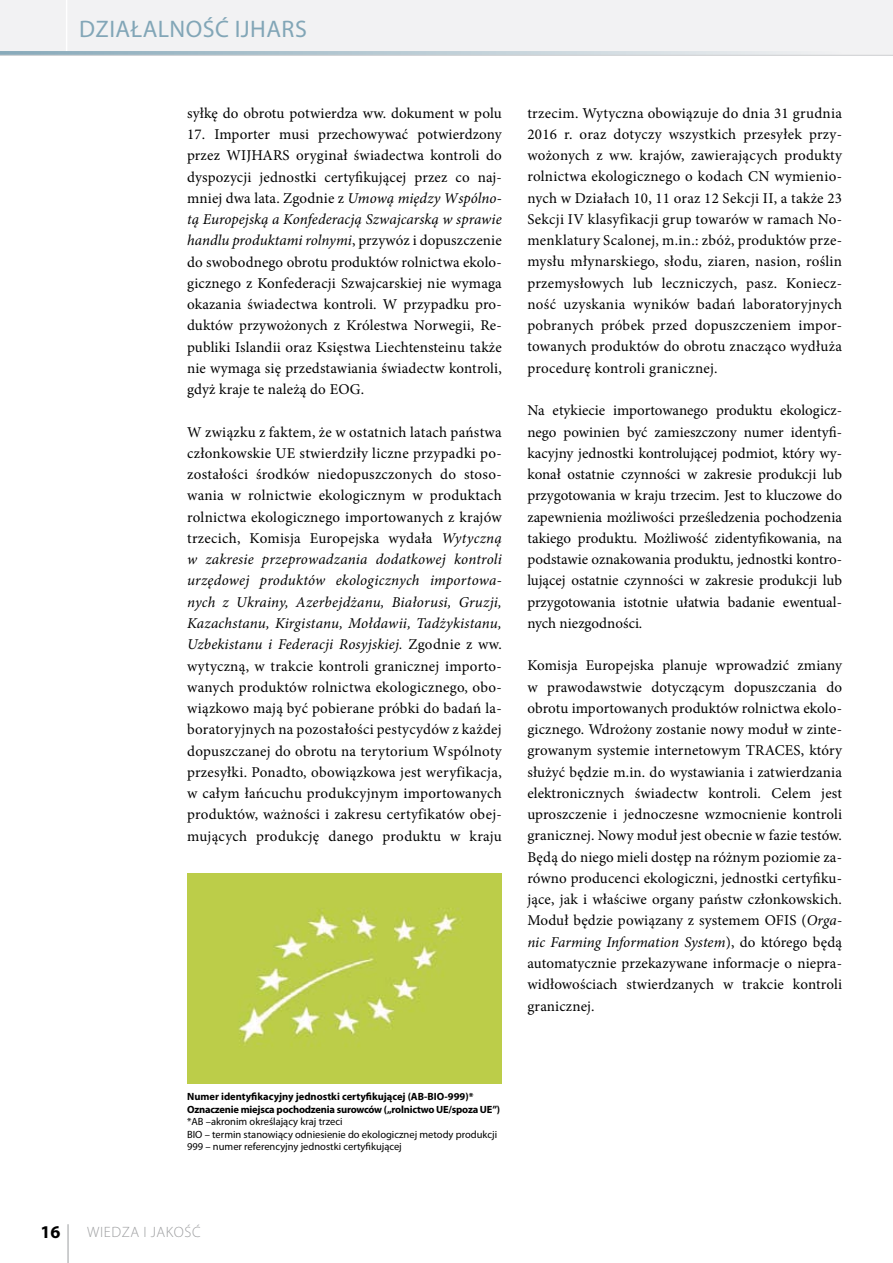
<style>
.page{position:relative;width:893px;height:1263px;background:#fff}
.page>*{position:absolute;margin:0;border:0;box-sizing:border-box;transform-origin:0 0}
.t1{font:24px "Myriad Pro";letter-spacing:.02em;color:#82a6b7}
.t2{font:700 18px "Myriad Pro";color:#000}
.t3{font:15px/21.3px "Minion Pro";letter-spacing:.01em;color:#000;text-align:justify}
.t4{font:300 15px "Myriad Pro";letter-spacing:.04em;color:#9c9d9f}
.t5{font:10.5px/12.6px "Myriad Pro";color:#000}
.t6{font:700 10.5px/12.6px "Myriad Pro";letter-spacing:-.02em;color:#000}
.s1{font-style:italic}
</style>
<div class="page">
<hr style="left:68px;top:1224px;width:1px;height:39px;background:#9c9d9f">
<div style="left:0;top:0;width:893px;height:55px;background:#f2f2f3"></div>
<hr style="left:66px;top:0;width:1px;height:51px;background:#fff">
<svg style="left:0;top:51px;width:832px;height:4px;background:#bccdd5"></svg>
<hr style="left:0;top:55px;width:893px;height:1px;background:#cfd0d2">
<img style="left:187px;top:874px;width:315px;height:209px">
<h1 class="t1" style="left:79px;top:14px;width:14px">dzia</h1>
<h1 class="t1" style="left:131px;top:14px;width:54px">łalnoś</h1>
<h1 class="t1" style="left:215px;top:14px;width:93px">Ć IJHARS</h1>
<p class="t3" style="left:187px;top:102px;width:316px">syłkę do obrotu potwierdza ww. dokument w polu</p>
<p class="t3" style="left:187px;top:124px;width:316px">17. Importer musi przechowywać potwierdzony przez WIJHARS oryginał świadectwa kontroli do dyspozycji jednostki certyfikującej przez co naj&shy;mniej dwa lata. Zgodnie z <span class="s1">Umową między Wspólno&shy;tą Europejską a Konfederacją Szwajcarską w sprawie handlu produktami rolnymi</span>, przywóz i dopuszczenie do swobodnego obrotu produktów rolnictwa ekolo&shy;gicznego z Konfederacji Szwajcarskiej nie wymaga okazania świadectwa kontroli. W przypadku pro&shy;duktów przywożonych z Królestwa Norwegii, Re&shy;publiki Islandii oraz Księstwa Liechtensteinu także nie wymaga się przedstawiania świadectw kontroli, gdyż kraje te należą do EOG.</p>
<p class="t3" style="left:187px;top:421px;width:316px">W związku z faktem, że w ostatnich latach państwa członkowskie UE stwierdziły liczne przypadki po&shy;zostałości środków niedopuszczonych do stoso&shy;wania w rolnictwie ekologicznym w produktach rolnictwa ekologicznego importowanych z krajów trzecich, Komisja Europejska wydała <span class="s1">Wytyczną w zakresie przeprowadzania dodatkowej kontroli urzędowej produktów ekologicznych importowa&shy;nych z Ukrainy, Azerbejdżanu, Białorusi, Gruzji, Kazachstanu, Kirgistanu, Mołdawii, Tadżykistanu, Uzbekistanu i Federacji Rosyjskiej.</span> Zgodnie z ww. wytyczną, w trakcie kontroli granicznej importo&shy;wanych produktów rolnictwa ekologicznego, obo&shy;wiązkowo mają być pobierane próbki do badań la&shy;boratoryjnych na pozostałości pestycydów z każdej dopuszczanej do obrotu na terytorium Wspólnoty przesyłki. Ponadto, obowiązkowa jest weryfikacja, w całym łańcuchu produkcyjnym importowanych produktów, ważności i zakresu certyfikatów obej&shy;mujących produkcję danego produktu w kraju</p>
<p class="t3" style="left:527px;top:102px;width:316px">trzecim. Wytyczna obowiązuje do dnia 31 grudnia 2016 r. oraz dotyczy wszystkich przesyłek przy&shy;wożonych z ww. krajów, zawierających produkty rolnictwa ekologicznego o kodach CN wymienio&shy;nych w Działach 10, 11 oraz 12 Sekcji II, a także 23<br>Sekcji IV klasyfikacji grup towarów w ramach No&shy;menklatury Scalonej, m.in.: zbóż, produktów prze&shy;mysłu młynarskiego, słodu, ziaren, nasion, roślin przemysłowych lub leczniczych, pasz. Koniecz&shy;ność uzyskania wyników badań laboratoryjnych pobranych próbek przed dopuszczeniem impor&shy;towanych produktów do obrotu znacząco wydłuża procedurę kontroli granicznej.</p>
<p class="t3" style="left:527px;top:400px;width:316px">Na etykiecie importowanego produktu ekologicz&shy;nego powinien być zamieszczony numer identyfi&shy;kacyjny jednostki kontrolującej podmiot, który wy&shy;konał ostatnie czynności w zakresie produkcji lub przygotowania w kraju trzecim. Jest to kluczowe do zapewnienia możliwości prześledzenia pochodzenia takiego produktu. Możliwość zidentyfikowania, na podstawie oznakowania produktu, jednostki kontro&shy;lującej ostatnie czynności w zakresie produkcji lub przygotowania istotnie ułatwia badanie ewentual&shy;nych niezgodności.</p>
<p class="t3" style="left:527px;top:655px;width:316px">Komisja Europejska planuje wprowadzić zmiany w prawodawstwie dotyczącym dopuszczania do obrotu importowanych produktów rolnictwa ekolo&shy;gicznego. Wdrożony zostanie nowy moduł w zinte&shy;growanym systemie internetowym TRACES, który służyć będzie m.in. do wystawiania i zatwierdzania elektronicznych świadectw kontroli. Celem jest uproszczenie i jednoczesne wzmocnienie kontroli granicznej. Nowy moduł jest obecnie w fazie testów.<br>Będą do niego mieli dostęp na różnym poziomie za&shy;równo producenci ekologiczni, jednostki certyfiku&shy;jące, jak i właściwe organy państw członkowskich.<br>Moduł będzie powiązany z systemem OFIS (<span class="s1">Orga&shy;nic Farming Information System</span>), do którego będą automatycznie przekazywane informacje o niepra&shy;widłowościach stwierdzanych w trakcie kontroli granicznej.</p>
<p class="t6" style="left:187px;top:1090px;width:315px">Numer identyfikacyjny jednostki certyfikującej (AB-BIO-999)*<br>Oznaczenie miejsca pochodzenia surowców („rolnictwo UE/spoza UE”)</p>
<p class="t5" style="left:187px;top:1115px;width:312px">*AB –akronim określający kraj trzeci<br>BIO – termin stanowiący odniesienie do ekologicznej metody produkcji<br>999 – numer referencyjny jednostki certyfikującej</p>
<p class="t2" style="left:40px;top:1220px;width:21px">16</p>
<p class="t4" style="left:87px;top:1223px;width:115px">WIEDZA I JAKOŚĆ</p>
</div>
